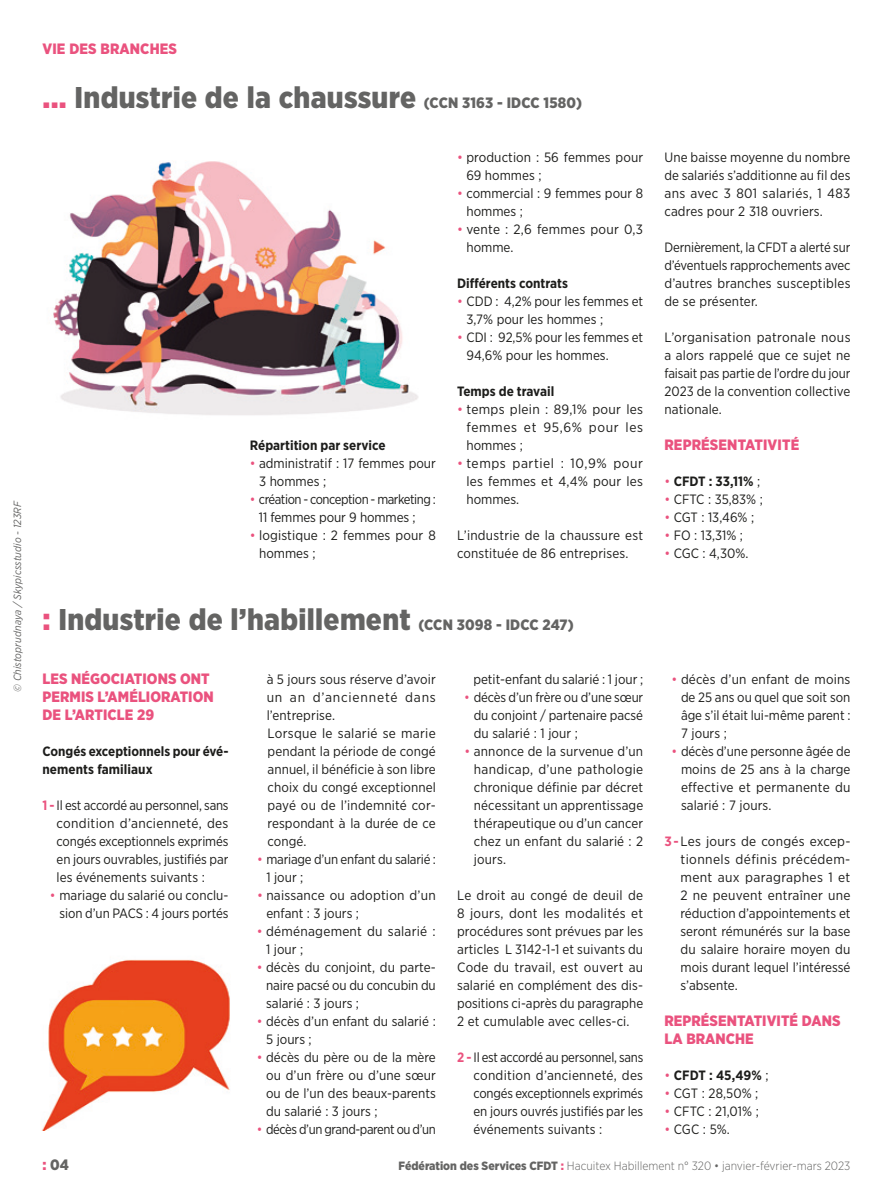
<style>
.page{position:relative;width:893px;height:1191px;background:#fff}
.page>*{position:absolute;margin:0;border:0;box-sizing:border-box;transform-origin:0 0}
.t1{font:900 30px "Gotham Narrow";letter-spacing:.01em;color:#646463}
.t2{font:900 15px/18px "Gotham Narrow";letter-spacing:.005em;color:#ea527e}
.t3{font:900 15px "Gotham Narrow";color:#646463}
.t4{font:13.5px/18px "Gotham Narrow";color:#1d1d1b;text-align:justify}
.t5{font:700 13.5px/18px "Gotham Narrow";color:#1d1d1b}
.t6{font:13.5px/18px "Gotham Narrow";letter-spacing:-.035em;color:#1d1d1b}
.t7{font:13.5px "Gotham Narrow";letter-spacing:-.03em;color:#1d1d1b}
.t8{font:300 12px "Gotham Narrow";color:#646463}
.t9{font:italic 10.5px "Gotham Narrow";letter-spacing:.005em;color:#646463}
.s1{color:#ea527e}
.s2{font-size:15px}
.s3{font-weight:400;color:#ea527e}
.s4{font-weight:400}
.s5{font-weight:700;color:#ea527e}
.s6{font-weight:900}
.s7{font-weight:900;color:#ea527e}
</style>
<div class="page">
<img style="left:42px;top:959px;width:188px;height:171px">
<img style="left:53px;top:161px;width:365px;height:254px">
<p class="t9" style="left:11px;top:692px;width:192px;rotate:-90deg">© Chistoprudnaya / Skypicsstudio - 123RF</p>
<p class="t2" style="left:43px;top:40px;width:136px">VIE DES BRANCHES</p>
<h1 class="t1" style="left:43px;top:78px;width:541px"><span class="s1">...</span> Industrie de la chaussure <span class="s2">(CCN 3163 - IDCC 1580)</span></h1>
<p class="t5" style="left:250px;top:436px;width:137px">Répartition par service</p>
<p class="t4" style="left:259px;top:454px;width:178px;text-indent:-9px"><span class="s1">•</span> administratif : 17 femmes pour<br>3 hommes ;</p>
<p class="t6" style="left:259px;top:490px;width:178px;text-indent:-9px"><span class="s1">•</span> création - conception - marketing :<br>11 femmes pour 9 hommes ;</p>
<p class="t4" style="left:259px;top:526px;width:178px;text-indent:-9px"><span class="s1">•</span> logistique : 2 femmes pour 8 hommes ;</p>
<p class="t4" style="left:466px;top:148px;width:178px;text-indent:-9px"><span class="s1">•</span> production : 56 femmes pour<br>69 hommes ;</p>
<p class="t4" style="left:466px;top:184px;width:178px;text-indent:-9px"><span class="s1">•</span> commercial : 9 femmes pour 8 hommes ;</p>
<p class="t4" style="left:466px;top:220px;width:178px;text-indent:-9px"><span class="s1">•</span> vente : 2,6 femmes pour 0,3 homme.</p>
<p class="t5" style="left:457px;top:274px;width:112px">Différents contrats</p>
<p class="t4" style="left:466px;top:292px;width:178px;text-indent:-9px"><span class="s1">•</span> CDD : 4,2% pour les femmes et<br>3,7% pour les hommes ;</p>
<p class="t4" style="left:466px;top:328px;width:178px;text-indent:-9px"><span class="s1">•</span> CDI : 92,5% pour les femmes et<br>94,6% pour les hommes.</p>
<p class="t5" style="left:457px;top:382px;width:99px">Temps de travail</p>
<p class="t4" style="left:466px;top:400px;width:178px;text-indent:-9px"><span class="s1">•</span> temps plein : 89,1% pour les femmes et 95,6% pour les hommes ;</p>
<p class="t4" style="left:466px;top:454px;width:178px;text-indent:-9px"><span class="s1">•</span> temps partiel : 10,9% pour les femmes et 4,4% pour les hommes.</p>
<p class="t4" style="left:457px;top:526px;width:187px">L’industrie de la chaussure est constituée de 86 entreprises.</p>
<p class="t4" style="left:664px;top:148px;width:188px">Une baisse moyenne du nombre de salariés s’additionne au fil des ans avec 3 801 salariés, 1 483 cadres pour 2 318 ouvriers.</p>
<p class="t4" style="left:664px;top:238px;width:188px">Dernièrement, la CFDT a alerté sur d’éventuels rapprochements avec d’autres branches susceptibles de se présenter.</p>
<p class="t4" style="left:664px;top:328px;width:188px">L’organisation patronale nous a alors rappelé que ce sujet ne faisait pas partie de l’ordre du jour 2023 de la convention collective nationale.</p>
<p class="t2" style="left:664px;top:436px;width:136px">REPRÉSENTATIVITÉ</p>
<p class="t5" style="left:664px;top:472px;width:97px"><span class="s3">•</span> CFDT : 33,11% <span class="s4">;</span></p>
<p class="t4" style="left:664px;top:490px;width:100px"><span class="s1">•</span> CFTC : 35,83% ;</p>
<p class="t4" style="left:664px;top:508px;width:91px"><span class="s1">•</span> CGT : 13,46% ;</p>
<p class="t4" style="left:664px;top:526px;width:80px"><span class="s1">•</span> FO : 13,31% ;</p>
<p class="t4" style="left:664px;top:544px;width:85px"><span class="s1">•</span> CGC : 4,30%.</p>
<h1 class="t1" style="left:43px;top:600px;width:533px"><span class="s1">:</span> Industrie de l’habillement <span class="s2">(CCN 3098 - IDCC 247)</span></h1>
<p class="t2" style="left:43px;top:670px;width:173px">LES NÉGOCIATIONS ONT<br>PERMIS L’AMÉLIORATION<br>DE L’ARTICLE 29</p>
<p class="t5" style="left:43px;top:742px;width:188px">Congés exceptionnels pour évé&shy;nements familiaux</p>
<p class="t4" style="left:57px;top:796px;width:173px;text-indent:-14px"><span class="s5">1 -</span> Il est accordé au personnel, sans condition d’ancienneté, des congés exceptionnels exprimés en jours ouvrables, justifiés par les événements suivants :</p>
<p class="t4" style="left:50px;top:886px;width:180px;text-align:right"><span class="s1">•</span> mariage du salarié ou conclu&shy;sion d’un PACS : 4 jours portés</p>
<p class="t4" style="left:267px;top:670px;width:171px;text-align:left">à 5 jours sous réserve d’avoir un an d’ancienneté dans l’entreprise.<br>Lorsque le salarié se marie pendant la période de congé annuel, il bénéficie à son libre choix du congé exceptionnel payé ou de l’indemnité cor&shy;respondant à la durée de ce congé.</p>
<p class="t4" style="left:266px;top:850px;width:171px;text-indent:-9px"><span class="s1">•</span> mariage d’un enfant du salarié :<br>1 jour ;</p>
<p class="t4" style="left:266px;top:886px;width:171px;text-indent:-9px"><span class="s1">•</span> naissance ou adoption d’un enfant : 3 jours ;</p>
<p class="t4" style="left:266px;top:922px;width:171px;text-indent:-9px"><span class="s1">•</span> déménagement du salarié :<br>1 jour ;</p>
<p class="t4" style="left:266px;top:958px;width:171px;text-indent:-9px"><span class="s1">•</span> décès du conjoint, du parte&shy;naire pacsé ou du concubin du salarié : 3 jours ;</p>
<p class="t4" style="left:266px;top:1012px;width:171px;text-indent:-9px"><span class="s1">•</span> décès d’un enfant du salarié :<br>5 jours ;</p>
<p class="t4" style="left:266px;top:1048px;width:171px;text-indent:-9px"><span class="s1">•</span> décès du père ou de la mère ou d’un frère ou d’une sœur ou de l’un des beaux-parents du salarié : 3 jours ;</p>
<p class="t7" style="left:257px;top:1121px;width:181px"><span class="s1">•</span> décès d’un grand-parent ou d’un</p>
<p class="t4" style="left:681px;top:670px;width:171px;text-indent:-9px"><span class="s1">•</span> décès d’un enfant de moins de 25 ans ou quel que soit son âge s’il était lui-même parent :<br>7 jours ;</p>
<p class="t4" style="left:681px;top:742px;width:171px;text-indent:-9px"><span class="s1">•</span> décès d’une personne âgée de moins de 25 ans à la charge effective et permanente du salarié : 7 jours.</p>
<p class="t4" style="left:680px;top:832px;width:172px;text-indent:-16px"><span class="s5">3 -</span> Les jours de congés excep&shy;tionnels définis précédem&shy;ment aux paragraphes 1 et 2 ne peuvent entraîner une réduction d’appointements et seront rémunérés sur la base du salaire horaire moyen du mois durant lequel l’intéressé s’absente.</p>
<p class="t2" style="left:664px;top:1012px;width:178px">REPRÉSENTATIVITÉ DANS<br>LA BRANCHE</p>
<p class="t5" style="left:664px;top:1066px;width:106px"><span class="s3">•</span> CFDT : 45,49% <span class="s4">;</span></p>
<p class="t4" style="left:664px;top:1084px;width:96px"><span class="s1">•</span> CGT : 28,50% ;</p>
<p class="t4" style="left:664px;top:1102px;width:96px"><span class="s1">•</span> CFTC : 21,01% ;</p>
<p class="t4" style="left:664px;top:1120px;width:67px"><span class="s1">•</span> CGC : 5%.</p>
<p class="t8" style="left:399px;top:1158px;width:453px"><span class="s6">Fédération des Services CFDT</span> <span class="s7">:</span> Hacuitex Habillement n° 320 • janvier-février-mars 2023</p>
<p class="t4" style="left:473px;top:670px;width:171px">petit-enfant du salarié : 1 jour ;</p>
<p class="t4" style="left:474px;top:688px;width:171px;text-indent:-9px"><span class="s1">•</span> décès d’un frère ou d’une sœur du conjoint / partenaire pacsé du salarié : 1 jour ;</p>
<p class="t4" style="left:474px;top:742px;width:171px;text-indent:-10px"><span class="s1">•</span> annonce de la survenue d’un handicap, d’une pathologie chronique définie par décret nécessitant un apprentissage thérapeutique ou d’un cancer chez un enfant du salarié : 2 jours.</p>
<p class="t4" style="left:457px;top:886px;width:188px">Le droit au congé de deuil de 8 jours, dont les modalités et procédures sont prévues par les articles L 3142-1-1 et suivants du Code du travail, est ouvert au salarié en complément des dis&shy;positions ci-après du paragraphe 2 et cumulable avec celles-ci.</p>
<p class="t4" style="left:474px;top:1048px;width:171px;text-indent:-16px"><span class="s5">2 -</span> Il est accordé au personnel, sans condition d’ancienneté, des congés exceptionnels exprimés en jours ouvrés justifiés par les événements suivants :</p>
<p class="t3" style="left:43px;top:1154px;width:28px"><span class="s1">:</span> 04</p>
</div>
